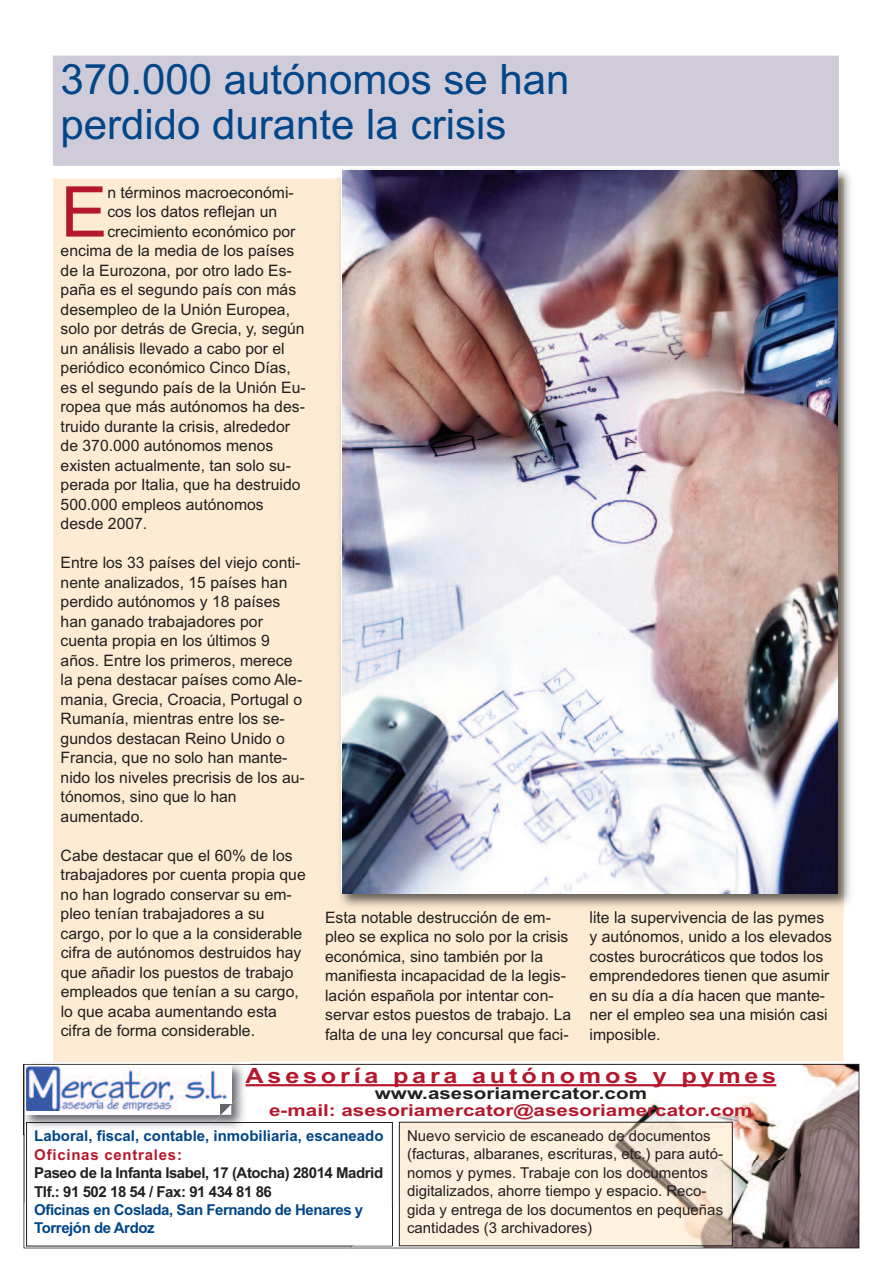
<style>
.page{position:relative;width:893px;height:1263px;background:#fff}
.page>*{position:absolute;margin:0;border:0;box-sizing:border-box;transform-origin:0 0}
.t1{font:70.2px "Arial";color:#b5182d}
.t2{font:42px/45px "Arial";color:#014688}
.t3{font:700 21px "Arial";letter-spacing:.15em;color:#b5182d;scale:1.2 1}
.t4{font:700 16.5px "Arial";color:#b5182d;scale:1.25 1}
.t5{font:700 16.5px "Arial";color:#231f20;scale:1.25 1}
.t6{font:15.75px/19.5px "Arial";color:#231f20}
.t7{font:15px/18.5px "Arial";color:#231f20}
.t8{font:700 15px/18.5px "Arial";letter-spacing:-.03em;color:#231f20}
.t9{font:700 15px/18.5px "Arial";letter-spacing:-.03em;color:#014688}
.t10{font:700 15px "Arial";color:#014688}
.t11{font:700 15px "Arial";letter-spacing:.05em;color:#b5182d}
</style>
<div class="page">
<div style="left:53px;top:179px;width:790px;height:882px;background:#feebd3"></div>
<img style="left:334px;top:164px;width:517px;height:748px">
<img style="left:334px;top:911px;width:57px;height:1px">
<img style="left:590px;top:911px;width:88px;height:1px">
<img style="left:343px;top:170px;width:495px;height:723px">
<div style="left:53px;top:56px;width:786px;height:110px;background:#d0cbd9"></div>
<img style="left:334px;top:164px;width:505px;height:2px">
<img style="left:23px;top:1061px;width:228px;height:73px">
<img style="left:24px;top:1064px;width:227px;height:70px">
<img style="left:53px;top:1058px;width:198px;height:3px">
<div style="left:25px;top:1065px;width:206px;height:50px;background:#fff"></div>
<img style="left:27px;top:1066px;width:189px;height:44px">
<svg style="left:858px;top:1067px;width:2px;height:28px"></svg>
<img style="left:251px;top:1067px;width:607px;height:62px">
<img style="left:206px;top:1085px;width:45px;height:44px">
<svg style="left:221px;top:1104px;width:10px;height:11px"></svg>
<hr style="left:246px;top:1084px;width:530px;height:2px;background:#b5182d">
<img style="left:24px;top:1134px;width:327px;height:113px">
<img style="left:93px;top:1129px;width:83px;height:5px">
<img style="left:176px;top:1129px;width:175px;height:31px">
<img style="left:201px;top:1129px;width:50px;height:5px">
<div style="left:26px;top:1122px;width:367px;height:124px;border:1px solid #231f20"></div>
<img style="left:395px;top:1247px;width:339px;height:2px">
<img style="left:398px;top:1129px;width:454px;height:118px">
<img style="left:335px;top:1248px;width:60px;height:1px">
<img style="left:351px;top:1199px;width:49px;height:48px">
<img style="left:353px;top:1206px;width:40px;height:41px">
<img style="left:401px;top:1124px;width:329px;height:5px">
<img style="left:483px;top:1160px;width:247px;height:84px">
<div style="left:401px;top:1160px;width:82px;height:84px;background:#fdf1de"></div>
<div style="left:439px;top:1129px;width:75px;height:31px;background:#fdefdd"></div>
<div style="left:399px;top:1122px;width:333px;height:124px;border:1px solid #231f20"></div>
<h2 class="t2" style="left:60px;top:57px;width:511px">370.000 autónomos se han perdido durante la crisis</h2>
<h1 class="t1" style="left:61px;top:171px;width:48px">E</h1>
<p class="t6" style="left:107px;top:182px;width:188px">n términos macroeconómi-</p>
<p class="t6" style="left:107px;top:202px;width:171px">cos los datos reflejan un</p>
<p class="t6" style="left:107px;top:221px;width:190px">crecimiento económico por</p>
<p class="t6" style="left:61px;top:241px;width:235px">encima de la media de los países</p>
<p class="t6" style="left:61px;top:260px;width:233px">de la Eurozona, por otro lado Es-</p>
<p class="t6" style="left:61px;top:280px;width:237px">paña es el segundo país con más</p>
<p class="t6" style="left:61px;top:299px;width:231px">desempleo de la Unión Europea,</p>
<p class="t6" style="left:61px;top:319px;width:245px">solo por detrás de Grecia, y, según</p>
<p class="t6" style="left:61px;top:338px;width:226px">un análisis llevado a cabo por el</p>
<p class="t6" style="left:61px;top:358px;width:232px">periódico económico Cinco Días,</p>
<p class="t6" style="left:61px;top:377px;width:247px">es el segundo país de la Unión Eu-</p>
<p class="t6" style="left:61px;top:397px;width:246px">ropea que más autónomos ha des-</p>
<p class="t6" style="left:61px;top:416px;width:231px">truido durante la crisis, alrededor</p>
<p class="t6" style="left:61px;top:436px;width:214px">de 370.000 autónomos menos</p>
<p class="t6" style="left:61px;top:455px;width:232px">existen actualmente, tan solo su-</p>
<p class="t6" style="left:61px;top:475px;width:241px">perada por Italia, que ha destruido</p>
<p class="t6" style="left:61px;top:494px;width:205px">500.000 empleos autónomos</p>
<p class="t6" style="left:61px;top:514px;width:88px">desde 2007.</p>
<p class="t6" style="left:61px;top:553px;width:246px">Entre los 33 países del viejo conti&shy;nente analizados, 15 países han perdido autónomos y 18 países han ganado trabajadores por cuenta propia en los últimos 9 años. Entre los primeros, merece la pena destacar países como Ale&shy;mania, Grecia, Croacia, Portugal o<br>Rumanía, mientras entre los se&shy;gundos destacan Reino Unido o<br>Francia, que no solo han mante&shy;nido los niveles precrisis de los au&shy;tónomos, sino que lo han aumentado.</p>
<p class="t6" style="left:61px;top:845px;width:247px">Cabe destacar que el 60% de los trabajadores por cuenta propia que no han logrado conservar su em&shy;pleo tenían trabajadores a su cargo, por lo que a la considerable cifra de autónomos destruidos hay que añadir los puestos de trabajo empleados que tenían a su cargo, lo que acaba aumentando esta cifra de forma considerable.</p>
<p class="t6" style="left:325px;top:907px;width:248px">Esta notable destrucción de em&shy;pleo se explica no solo por la crisis económica, sino también por la manifiesta incapacidad de la legis&shy;lación española por intentar con&shy;servar estos puestos de trabajo. La falta de una ley concursal que faci-</p>
<p class="t6" style="left:590px;top:907px;width:244px">lite la supervivencia de las pymes y autónomos, unido a los elevados costes burocráticos que todos los emprendedores tienen que asumir en su día a día hacen que mante&shy;ner el empleo sea una misión casi imposible.</p>
<h3 class="t3" style="left:246px;top:1063px;width:444px">Asesoría para autónomos y pymes</h3>
<p class="t5" style="left:375px;top:1084px;width:219px">www.asesoriamercator.com</p>
<p class="t4" style="left:269px;top:1100px;width:388px">e-mail: asesoriamercator@asesoriamercator.com</p>
<p class="t10" style="left:34px;top:1127px;width:351px">Laboral, fiscal, contable, inmobiliaria, escaneado</p>
<p class="t11" style="left:34px;top:1146px;width:149px">Oficinas centrales:</p>
<p class="t8" style="left:34px;top:1164px;width:350px">Paseo de la Infanta Isabel, 17 (Atocha) 28014 Madrid<br>Tlf.: 91 502 18 54 / Fax: 91 434 81 86</p>
<p class="t9" style="left:34px;top:1200px;width:331px">Oficinas en Coslada, San Fernando de Henares y<br>Torrejón de Ardoz</p>
<p class="t7" style="left:407px;top:1126px;width:318px">Nuevo servicio de escaneado de documentos (facturas, albaranes, escrituras, etc.) para autó&shy;nomos y pymes. Trabaje con los documentos digitalizados, ahorre tiempo y espacio. Reco&shy;gida y entrega de los documentos en pequeñas cantidades (3 archivadores)</p>
</div>
